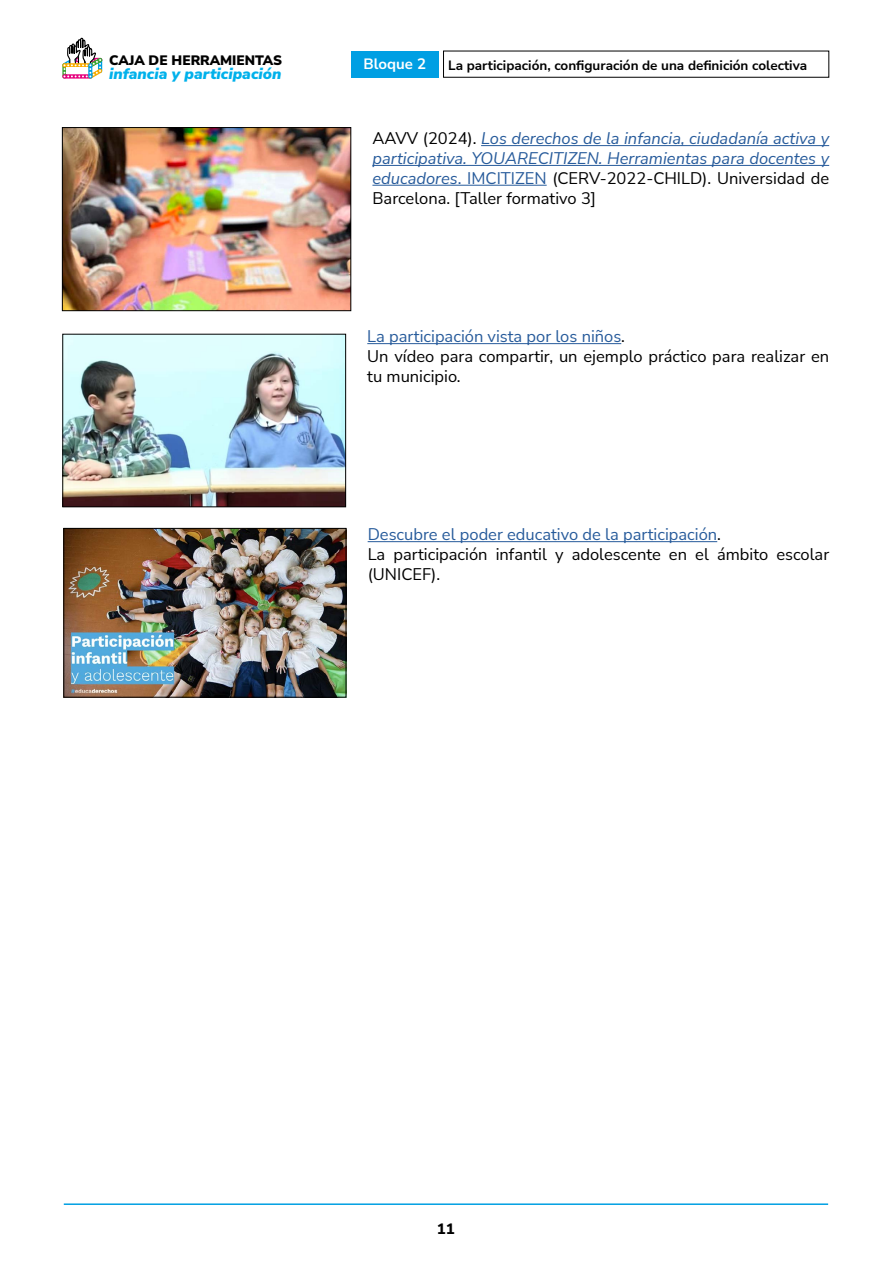
<style>
.page{position:relative;width:893px;height:1263px;background:#fff}
.page>*{position:absolute;margin:0;border:0;box-sizing:border-box;transform-origin:0 0}
.GeneralTexto{font:italic 16.5px/19.8px "Nunito Sans";color:#275b9b;text-align:justify}
.GeneralTexto-2{font:16.5px/19.8px "Nunito Sans";color:#000}
.GeneralTexto-3{font:16.5px "Nunito Sans";color:#275b9b}
.t1{font:italic 900 15.45px "Nunito Sans";color:#00b1eb}
.t2{font:700 15px "Nunito Sans";color:#fff}
.t3{font:800 15px "Nunito Sans";color:#000}
.t4{font:900 13.65px "Nunito Sans";color:#000}
.t5{font:700 13.5px "Nunito Sans";color:#000}
.s1{font-style:normal;color:#000}
.s2{font-style:normal}
.s3{color:#000}
</style>
<div class="page">
<svg style="left:62px;top:37px;width:41px;height:42px"></svg>
<div style="left:351px;top:51px;width:88px;height:26px;background:#009fe3"></div>
<hr style="left:64px;top:1203px;width:764px;height:2px;background:#009fe3">
<hr style="left:481px;top:145px;width:348px;height:1px;background:#275b9b">
<hr style="left:372px;top:165px;width:457px;height:1px;background:#275b9b">
<hr style="left:372px;top:185px;width:175px;height:1px;background:#275b9b">
<hr style="left:367px;top:343px;width:254px;height:1px;background:#275b9b">
<hr style="left:368px;top:541px;width:349px;height:1px;background:#275b9b">
<img style="left:64px;top:129px;width:285px;height:180px">
<div style="left:62px;top:127px;width:289px;height:184px;border:1px solid #000"></div>
<img style="left:64px;top:336px;width:280px;height:169px">
<div style="left:62px;top:334px;width:284px;height:173px;border:1px solid #000"></div>
<img style="left:65px;top:530px;width:279px;height:166px">
<div style="left:63px;top:528px;width:283px;height:170px;border:1px solid #000"></div>
<p class="t4" style="left:109px;top:51px;width:174px">CAJA DE HERRAMIENTAS</p>
<p class="t1" style="left:109px;top:62px;width:174px">infancia y participación</p>
<p class="t2" style="left:363px;top:53px;width:64px">Bloque 2</p>
<p class="t5" style="left:448px;top:55px;width:360px">La participación, configuración de una definición colectiva</p>
<p class="GeneralTexto" style="left:372px;top:128px;width:458px"><span class="s1">AAVV (2024).</span> Los derechos de la infancia, ciudadanía activa y participativa. YOUARECITIZEN. Herramientas para docentes y educadores<span class="s2">. IMCITIZEN</span> <span class="s1">(CERV-2022-CHILD). Universidad de Barcelona. [Taller formativo 3]</span></p>
<p class="GeneralTexto-3" style="left:367px;top:325px;width:259px">La participación vista por los niños<span class="s3">.</span></p>
<p class="GeneralTexto-2" style="left:367px;top:346px;width:463px">Un vídeo para compartir, un ejemplo práctico para realizar en tu municipio.</p>
<p class="GeneralTexto-3" style="left:368px;top:523px;width:355px">Descubre el poder educativo de la participación<span class="s3">.</span></p>
<p class="GeneralTexto-2" style="left:368px;top:544px;width:463px">La participación infantil y adolescente en el ámbito escolar (UNICEF).</p>
<p class="t3" style="left:437px;top:1218px;width:19px">11</p>
</div>
